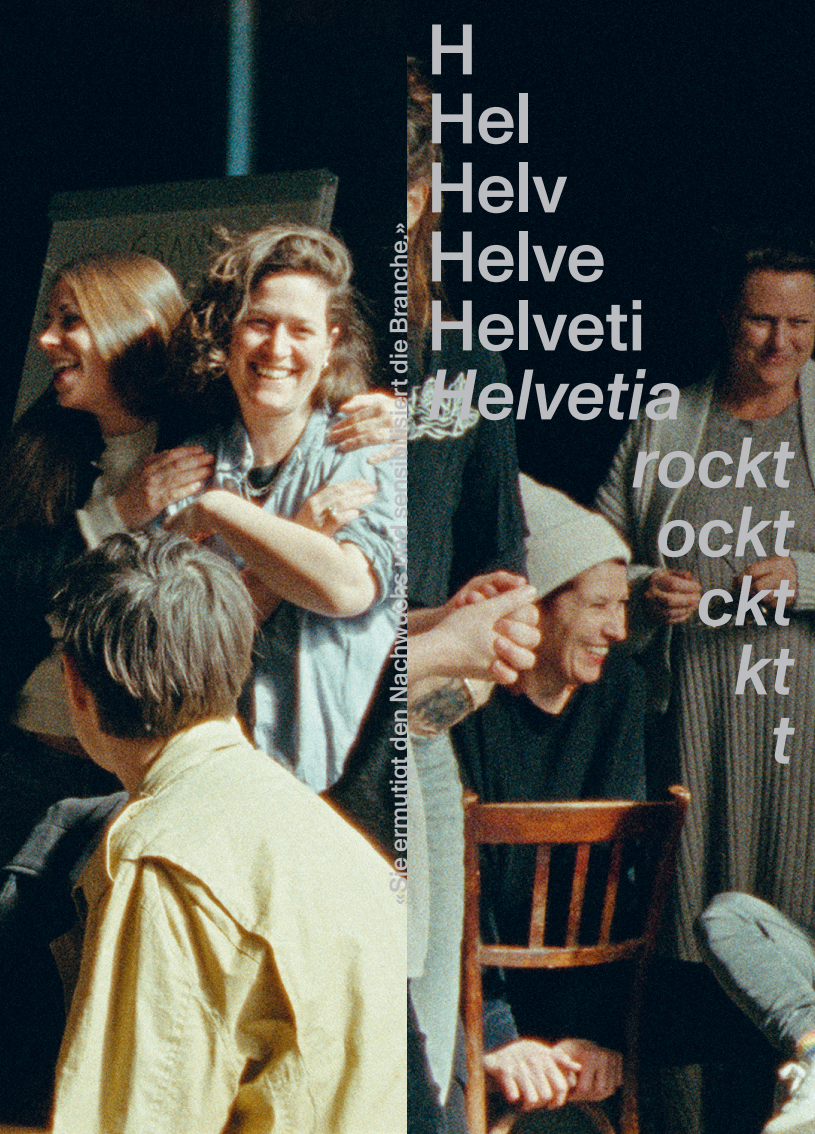
<style>
.page{position:relative;width:815px;height:1134px;background:#fff}
.page>*{position:absolute;margin:0;border:0;box-sizing:border-box;transform-origin:0 0}
.t1{font:italic 500 71.25px "Monument Grotesk";letter-spacing:-.005em;color:#bcbdc0}
.t2{font:500 71.25px/69px "Monument Grotesk";letter-spacing:-.005em;color:#bcbdc0}
.t3{font:500 25px "Monument Grotesk";letter-spacing:-.005em;color:#bcbdc0}
</style>
<div class="page">
<img style="left:0;top:0;width:407px;height:1134px">
<img style="left:407px;top:0;width:408px;height:1134px">
<p class="t3" style="left:386px;top:905px;width:683px;rotate:-90deg">«Sie ermutigt den Nachwuchs und sensibilisiert die Branche.»</p>
<h1 class="t2" style="left:427px;top:16px;width:220px">H<br>Hel<br>Helv<br>Helve<br>Helveti</h1>
<h1 class="t1" style="left:427px;top:369px;width:257px">Helvetia</h1>
<h1 class="t1" style="left:631px;top:437px;width:164px">rockt</h1>
<h1 class="t1" style="left:656px;top:506px;width:139px">ockt</h1>
<h1 class="t1" style="left:696px;top:575px;width:99px">ckt</h1>
<h1 class="t1" style="left:734px;top:644px;width:61px">kt</h1>
<h1 class="t1" style="left:770px;top:713px;width:25px">t</h1>
</div>
